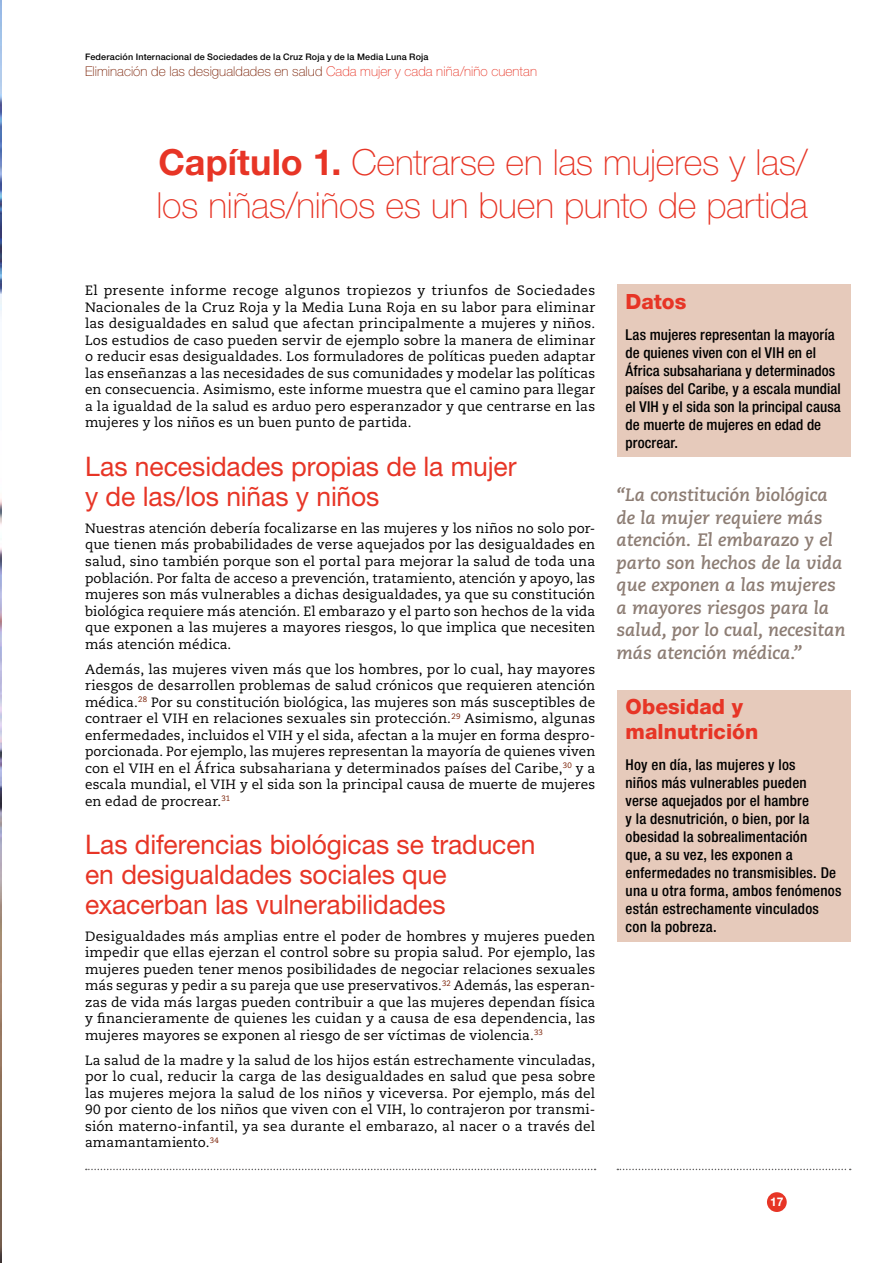
<style>
.page{position:relative;width:893px;height:1263px;background:#fff}
.page>*{position:absolute;margin:0;border:0;box-sizing:border-box;transform-origin:0 0}
.t1{font:100 36px/43.2px "Helvetica Neue LT Std";letter-spacing:-.01em;color:#e73526}
.t2{font:27px/29.7px "Helvetica Neue LT Std";letter-spacing:-.005em;color:#e73526}
.t3{font:800 21px/25.2px "Helvetica Neue LT Std";color:#e73526}
.t4{font:italic 700 18px/22.5px "Caecilia LT Std";color:#8d7d74}
.t5{font:500 condensed 15px/18px "Helvetica Neue LT Std";letter-spacing:.01em;color:#000}
.t6{font:13.5px/16.5px "Caecilia LT Std";letter-spacing:.01em;color:#000;text-align:justify}
.t7{font:100 13.5px "Helvetica Neue LT Std";letter-spacing:.005em;color:#781d00}
.t8{font:700 12px "Helvetica Neue LT Std";color:#fff}
.t9{font:500 9px "Helvetica Neue LT Std";letter-spacing:.02em;color:#000}
.s1{color:#e73526}
.s2{font-weight:700}
</style>
<div class="page">
<div style="left:767px;top:1192px;width:20px;height:20px;background:#e73526;border-radius:50%"></div>
<svg style="left:617px;top:1169px;width:234px;height:1px"></svg>
<svg style="left:86px;top:1169px;width:510px;height:1px"></svg>
<div style="left:617px;top:285px;width:233px;height:172px;background:#e6cabb"></div>
<div style="left:617px;top:690px;width:233px;height:251px;background:#e6cabb"></div>
<img style="left:0;top:0;width:1px;height:1263px">
<p class="t9" style="left:85px;top:51px;width:345px">Federación Internacional de Sociedades de la Cruz Roja y de la Media Luna Roja</p>
<p class="t7" style="left:85px;top:64px;width:453px">Eliminación de las desigualdades en salud <span class="s1">Cada mujer y cada niña/niño cuentan</span></p>
<h1 class="t1" style="left:156px;top:140px;width:653px"><span class="s2">Capítulo 1.</span> Centrarse en las mujeres y las/ los niñas/niños es un buen punto de partida</h1>
<p class="t6" style="left:85px;top:283px;width:512px">El presente informe recoge algunos tropiezos y triunfos de Sociedades Nacionales de la Cruz Roja y la Media Luna Roja en su labor para eliminar las desigualdades en salud que afectan principalmente a mujeres y niños.<br>Los estudios de caso pueden servir de ejemplo sobre la manera de eliminar o reducir esas desigualdades. Los formuladores de políticas pueden adaptar las enseñanzas a las necesidades de sus comunidades y modelar las políticas en consecuencia. Asimismo, este informe muestra que el camino para llegar a la igualdad de la salud es arduo pero esperanzador y que centrarse en las mujeres y los niños es un buen punto de partida.</p>
<h2 class="t2" style="left:85px;top:451px;width:433px">Las necesidades propias de la mujer y de las/los niñas y niños</h2>
<p class="t6" style="left:85px;top:520px;width:512px">Nuestras atención debería focalizarse en las mujeres y los niños no solo por&shy;que tienen más probabilidades de verse aquejados por las desigualdades en salud, sino también porque son el portal para mejorar la salud de toda una población. Por falta de acceso a prevención, tratamiento, atención y apoyo, las mujeres son más vulnerables a dichas desigualdades, ya que su constitución biológica requiere más atención. El embarazo y el parto son hechos de la vida que exponen a las mujeres a mayores riesgos, lo que implica que necesiten más atención médica.</p>
<p class="t6" style="left:85px;top:661px;width:512px">Además, las mujeres viven más que los hombres, por lo cual, hay mayores riesgos de desarrollen problemas de salud crónicos que requieren atención médica.<sup>28</sup> Por su constitución biológica, las mujeres son más susceptibles de contraer el VIH en relaciones sexuales sin protección.<sup>29</sup> Asimismo, algunas enfermedades, incluidos el VIH y el sida, afectan a la mujer en forma despro&shy;porcionada. Por ejemplo, las mujeres representan la mayoría de quienes viven con el VIH en el África subsahariana y determinados países del Caribe,<sup>30</sup> y a escala mundial, el VIH y el sida son la principal causa de muerte de mujeres en edad de procrear.<sup>31</sup></p>
<h2 class="t2" style="left:85px;top:829px;width:452px">Las diferencias biológicas se traducen en desigualdades sociales que exacerban las vulnerabilidades</h2>
<p class="t6" style="left:85px;top:928px;width:512px">Desigualdades más amplias entre el poder de hombres y mujeres pueden impedir que ellas ejerzan el control sobre su propia salud. Por ejemplo, las mujeres pueden tener menos posibilidades de negociar relaciones sexuales más seguras y pedir a su pareja que use preservativos.<sup>32</sup> Además, las esperan&shy;zas de vida más largas pueden contribuir a que las mujeres dependan física y financieramente de quienes les cuidan y a causa de esa dependencia, las mujeres mayores se exponen al riesgo de ser víctimas de violencia.<sup>33</sup></p>
<p class="t6" style="left:85px;top:1052px;width:512px">La salud de la madre y la salud de los hijos están estrechamente vinculadas, por lo cual, reducir la carga de las desigualdades en salud que pesa sobre las mujeres mejora la salud de los niños y viceversa. Por ejemplo, más del 90 por ciento de los niños que viven con el VIH, lo contrajeron por transmi&shy;sión materno-infantil, ya sea durante el embarazo, al nacer o a través del amamantamiento.<sup>34</sup></p>
<h3 class="t3" style="left:626px;top:289px;width:62px">Datos</h3>
<p class="t5" style="left:626px;top:325px;width:217px">Las mujeres representan la mayoría de quienes viven con el VIH en el<br>África subsahariana y determinados países del Caribe, y a escala mundial el VIH y el sida son la principal causa de muerte de mujeres en edad de procrear.</p>
<h3 class="t4" style="left:617px;top:484px;width:230px">“La constitución biológica de la mujer requiere más atención. El embarazo y el parto son hechos de la vida que exponen a las mujeres a mayores riesgos para la salud, por lo cual, necesitan más atención médica.”</h3>
<h3 class="t3" style="left:626px;top:694px;width:134px">Obesidad y malnutrición</h3>
<p class="t5" style="left:626px;top:756px;width:217px">Hoy en día, las mujeres y los<br>niños más vulnerables pueden verse aquejados por el hambre<br>y la desnutrición, o bien, por la obesidad la sobrealimentación<br>que, a su vez, les exponen a enfermedades no transmisibles. De una u otra forma, ambos fenómenos están estrechamente vinculados con la pobreza.</p>
<p class="t8" style="left:770px;top:1195px;width:15px">17</p>
</div>
